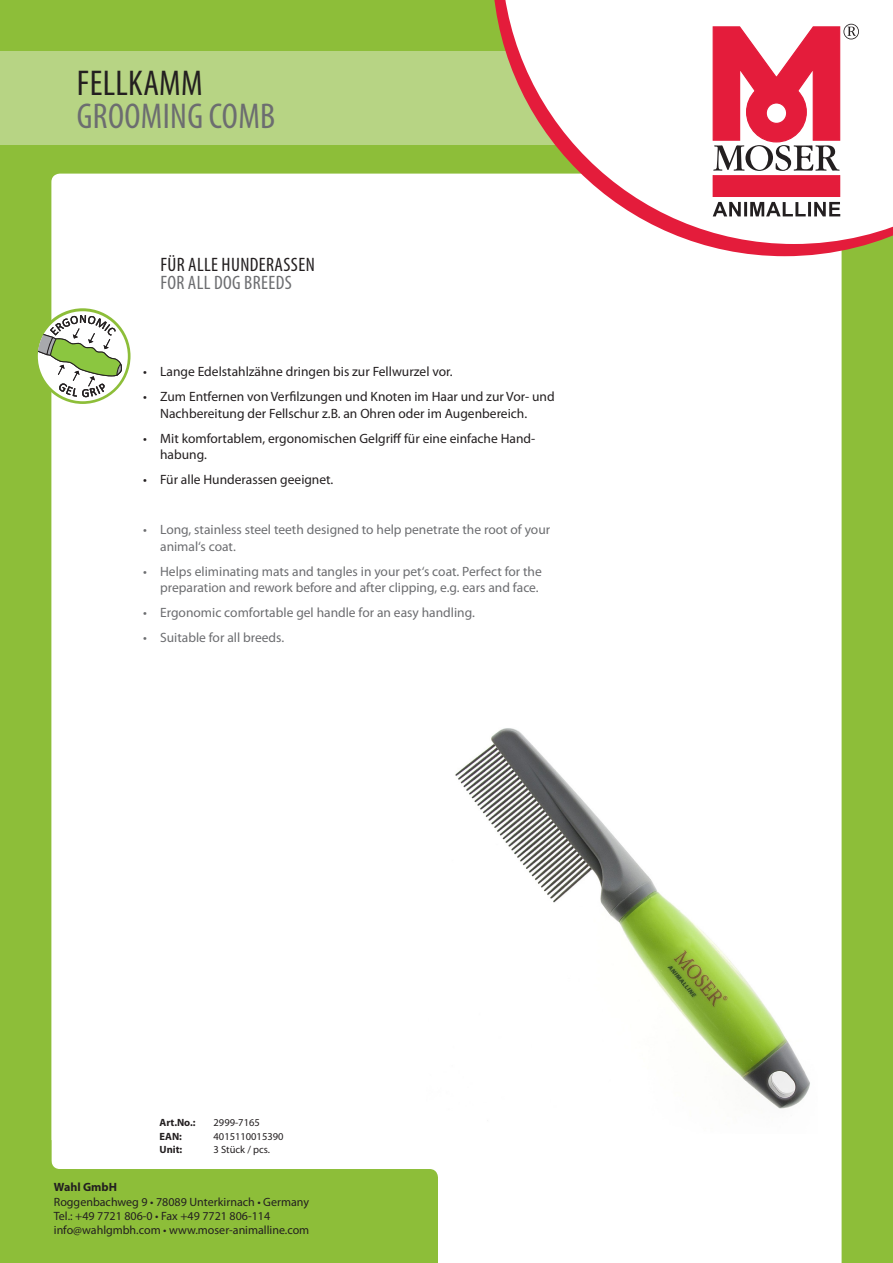
<style>
.page{position:relative;width:893px;height:1263px;background:#8dbe39}
.page>*{position:absolute;margin:0;border:0;box-sizing:border-box;transform-origin:0 0}
.t1{font:condensed 36px "Myriad Pro";letter-spacing:.01em;color:#6c6d70}
.t2{font:condensed 36px "Myriad Pro";letter-spacing:.01em;color:#231f20}
.Fließtext{font:condensed 19.5px "Myriad Pro";letter-spacing:.02em;color:#231f20}
.Fließtext-2{font:condensed 19.5px "Myriad Pro";letter-spacing:.02em;color:#6c6d70}
.t3{font:13.5px/16.5px "Myriad Pro";color:#6c6d70}
.t4{font:13.5px/16.5px "Myriad Pro";color:#231f20}
.t5{font:12px/14.4px "Myriad Pro";color:#231f20}
.t6{font:700 12px "Myriad Pro";color:#231f20}
.Fließtext-3{font:10.5px "Myriad Pro";color:#231f20}
.Fließtext-4{font:700 10.5px "Myriad Pro";color:#231f20}
</style>
<div class="page">
<div style="left:51px;top:174px;width:791px;height:1089px;background:#fff"></div>
<div style="left:0;top:51px;width:893px;height:93px;background:#b7d484"></div>
<svg style="left:492px;top:0;width:401px;height:256px;background:#f4e5df"></svg>
<svg style="left:713px;top:202px;width:127px;height:14px;background:#989697"></svg>
<div style="left:713px;top:176px;width:127px;height:20px;background:#e41c3b"></div>
<div style="left:713px;top:175px;width:127px;height:22px;border:1px solid #e41c3b"></div>
<svg style="left:713px;top:24px;width:146px;height:147px;background:#e47c8c"></svg>
<svg style="left:51px;top:1140px;width:387px;height:123px"></svg>
<img style="left:426px;top:711px;width:392px;height:423px">
<svg style="left:35px;top:308px;width:96px;height:96px"></svg>
<div style="left:38px;top:311px;width:90px;height:90px;background:#fff;border-radius:50%"></div>
<svg style="left:38px;top:315px;width:85px;height:82px"></svg>
<p class="t2" style="left:77px;top:61px;width:127px">FELLKAMM</p>
<p class="t1" style="left:77px;top:94px;width:200px">GROOMING COMB</p>
<p class="Fließtext" style="left:160px;top:253px;width:156px">FÜR ALLE HUNDERASSEN</p>
<p class="Fließtext-2" style="left:160px;top:271px;width:133px">FOR ALL DOG BREEDS</p>
<p class="t4" style="left:143px;top:363px;width:311px">• Lange Edelstahlzähne dringen bis zur Fellwurzel vor.</p>
<p class="t4" style="left:160px;top:388px;width:396px;text-indent:-17px">• Zum Entfernen von Verfilzungen und Knoten im Haar und zur Vor- und<br>Nachbereitung der Fellschur z.B. an Ohren oder im Augenbereich.</p>
<p class="t4" style="left:160px;top:430px;width:377px;text-indent:-17px">• Mit komfortablem, ergonomischen Gelgriff für eine einfache Hand&shy;habung.</p>
<p class="t4" style="left:143px;top:471px;width:192px">• Für alle Hunderassen geeignet.</p>
<p class="t3" style="left:160px;top:521px;width:392px;text-indent:-17px">• Long, stainless steel teeth designed to help penetrate the root of your animal‘s coat.</p>
<p class="t3" style="left:143px;top:563px;width:400px;text-align:right">• Helps eliminating mats and tangles in your pet‘s coat. Perfect for the preparation and rework before and after clipping, e.g. ears and face.</p>
<p class="t3" style="left:143px;top:604px;width:333px">• Ergonomic comfortable gel handle for an easy handling.</p>
<p class="t3" style="left:143px;top:629px;width:143px">• Suitable for all breeds.</p>
<p class="Fließtext-4" style="left:160px;top:1116px;width:37px">Art.No.:</p>
<p class="Fließtext-3" style="left:214px;top:1116px;width:48px">2999-7165</p>
<p class="Fließtext-4" style="left:160px;top:1129px;width:24px">EAN:</p>
<p class="Fließtext-3" style="left:214px;top:1129px;width:72px">4015110015390</p>
<p class="Fließtext-4" style="left:160px;top:1143px;width:24px">Unit:</p>
<p class="Fließtext-3" style="left:214px;top:1143px;width:58px">3 Stück / pcs.</p>
<p class="t6" style="left:54px;top:1179px;width:65px">Wahl GmbH</p>
<p class="t5" style="left:54px;top:1194px;width:257px">Roggenbachweg 9 • 78089 Unterkirnach • Germany<br>Tel.: +49 7721 806-0 • Fax +49 7721 806-114 info@wahlgmbh.com • www.moser-animalline.com</p>
</div>
